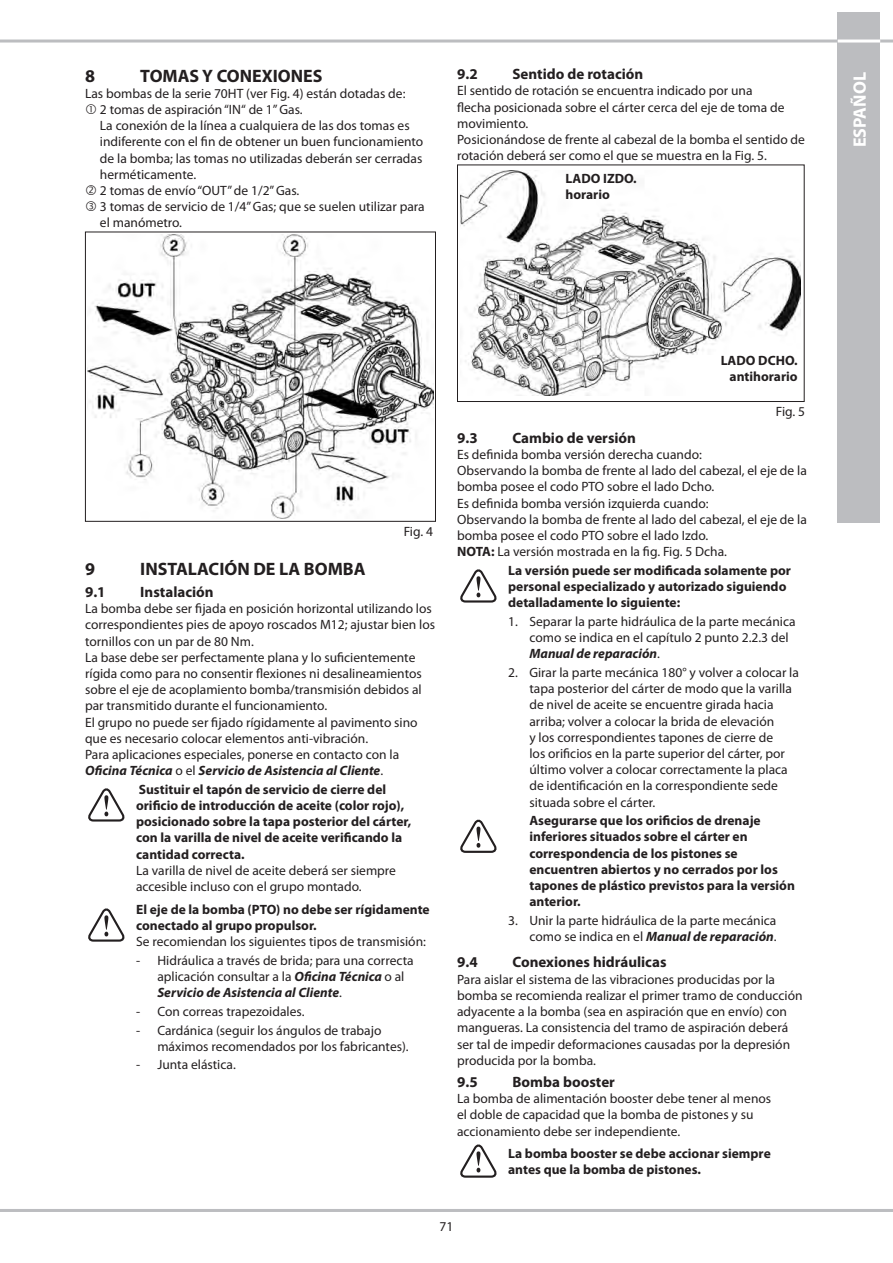
<style>
.page{position:relative;width:893px;height:1263px;background:#fff}
.page>*{position:absolute;margin:0;border:0;box-sizing:border-box;transform-origin:0 0}
.t1{font:700 18px "Myriad Pro";color:#231f20}
.t2{font:700 18px "Myriad Pro";color:#fff}
.t3{font:700 15px "Myriad Pro";color:#231f20}
.Corpo{font:13.5px/16.2px "Myriad Pro";color:#231f20}
.Numerato_-_Bullet{font:13.5px/16.2px "Myriad Pro";color:#231f20}
.Corpo_Grassetto{font:700 13.5px/16.2px "Myriad Pro";color:#231f20}
.Numerato_-_Bullet-2{font:700 13.5px/16.2px "Myriad Pro";color:#231f20}
.s1{font-weight:700;font-style:italic}
.s2{font-weight:700}
</style>
<div class="page">
<hr style="left:0;top:40px;width:893px;height:3px;background:#bcbdc0">
<div style="left:838px;top:13px;width:42px;height:510px;background:#bcbdc0"></div>
<hr style="left:838px;top:40px;width:42px;height:3px;background:#fff">
<hr style="left:0;top:1209px;width:893px;height:3px;background:#bcbdc0">
<img style="left:87px;top:234px;width:347px;height:285px">
<div style="left:85px;top:232px;width:351px;height:290px;border:1px solid #231f20"></div>
<svg style="left:88px;top:788px;width:36px;height:33px"></svg>
<svg style="left:88px;top:909px;width:36px;height:33px"></svg>
<img style="left:461px;top:171px;width:340px;height:225px">
<div style="left:457px;top:165px;width:348px;height:237px;border:1px solid #231f20"></div>
<svg style="left:460px;top:570px;width:37px;height:32px"></svg>
<svg style="left:460px;top:820px;width:37px;height:33px"></svg>
<svg style="left:460px;top:1145px;width:37px;height:33px"></svg>
<p class="t1" style="left:85px;top:64px;width:11px">8</p>
<p class="t1" style="left:140px;top:64px;width:184px">TOMAS Y CONEXIONES</p>
<p class="Corpo" style="left:85px;top:85px;width:322px">Las bombas de la serie 70HT (ver Fig. 4) están dotadas de:</p>
<p class="Corpo" style="left:100px;top:101px;width:325px">2 tomas de aspiración “IN“ de 1” Gas.<br>La conexión de la línea a cualquiera de las dos tomas es indiferente con el fin de obtener un buen funcionamiento de la bomba; las tomas no utilizadas deberán ser cerradas herméticamente.</p>
<p class="Corpo" style="left:100px;top:182px;width:201px">2 tomas de envío “OUT” de 1/2” Gas.</p>
<p class="Corpo" style="left:100px;top:198px;width:326px">3 tomas de servicio de 1/4” Gas; que se suelen utilizar para el manómetro.</p>
<p class="t3" style="left:457px;top:64px;width:22px">9.2</p>
<p class="t3" style="left:512px;top:64px;width:132px">Sentido de rotación</p>
<p class="Corpo" style="left:457px;top:83px;width:329px">El sentido de rotación se encuentra indicado por una flecha posicionada sobre el cárter cerca del eje de toma de movimiento.</p>
<p class="Corpo" style="left:457px;top:131px;width:349px">Posicionándose de frente al cabezal de la bomba el sentido de rotación deberá ser como el que se muestra en la Fig. 5.</p>
<p class="Numerato_-_Bullet-2" style="left:565px;top:169px;width:73px">LADO IZDO. horario</p>
<h1 class="t2" style="left:848px;top:147px;width:77px;rotate:-90deg">ESPAÑOL</h1>
<p class="Numerato_-_Bullet" style="left:404px;top:523px;width:31px">Fig. 4</p>
<p class="t1" style="left:85px;top:557px;width:11px">9</p>
<p class="t1" style="left:140px;top:557px;width:227px">INSTALACIÓN DE LA BOMBA</p>
<p class="t3" style="left:85px;top:582px;width:22px">9.1</p>
<p class="t3" style="left:140px;top:582px;width:75px">Instalación</p>
<p class="Corpo" style="left:85px;top:600px;width:352px">La bomba debe ser fijada en posición horizontal utilizando los correspondientes pies de apoyo roscados M12; ajustar bien los tornillos con un par de 80 Nm.</p>
<p class="Corpo" style="left:85px;top:649px;width:338px">La base debe ser perfectamente plana y lo suficientemente rígida como para no consentir flexiones ni desalineamientos sobre el eje de acoplamiento bomba/transmisión debidos al par transmitido durante el funcionamiento.</p>
<p class="Corpo" style="left:85px;top:714px;width:334px">El grupo no puede ser fijado rígidamente al pavimento sino que es necesario colocar elementos anti-vibración.</p>
<p class="Corpo" style="left:85px;top:746px;width:316px">Para aplicaciones especiales, ponerse en contacto con la<br><span class="s1">Oficina Técnica</span> o el <span class="s1">Servicio de Asistencia al Cliente</span>.</p>
<p class="Corpo_Grassetto" style="left:136px;top:781px;width:277px">Sustituir el tapón de servicio de cierre del orificio de introducción de aceite (color rojo), posicionado sobre la tapa posterior del cárter, con la varilla de nivel de aceite verificando la cantidad correcta.</p>
<p class="Corpo" style="left:136px;top:862px;width:261px">La varilla de nivel de aceite deberá ser siempre accesible incluso con el grupo montado.</p>
<p class="Corpo_Grassetto" style="left:136px;top:901px;width:295px">El eje de la bomba (PTO) no debe ser rígidamente conectado al grupo propulsor.</p>
<p class="Corpo" style="left:136px;top:933px;width:291px">Se recomiendan los siguientes tipos de transmisión:</p>
<p class="Numerato_-_Bullet" style="left:157px;top:952px;width:258px;text-indent:-21px">- Hidráulica a través de brida; para una correcta aplicación consultar a la <span class="s1">Oficina Técnica</span> o al<br><span class="s1">Servicio de Asistencia al Cliente</span>.</p>
<p class="Numerato_-_Bullet" style="left:136px;top:1003px;width:170px">- Con correas trapezoidales.</p>
<p class="Numerato_-_Bullet" style="left:157px;top:1022px;width:253px;text-indent:-21px">- Cardánica (seguir los ángulos de trabajo máximos recomendados por los fabricantes).</p>
<p class="Numerato_-_Bullet" style="left:136px;top:1056px;width:101px">- Junta elástica.</p>
<p class="Numerato_-_Bullet-2" style="left:721px;top:352px;width:79px;text-align:right">LADO DCHO. antihorario</p>
<p class="Numerato_-_Bullet" style="left:776px;top:403px;width:31px">Fig. 5</p>
<p class="t3" style="left:457px;top:428px;width:22px">9.3</p>
<p class="t3" style="left:512px;top:428px;width:125px">Cambio de versión</p>
<p class="Corpo" style="left:457px;top:446px;width:246px">Es definida bomba versión derecha cuando:</p>
<p class="Corpo" style="left:457px;top:462px;width:351px">Observando la bomba de frente al lado del cabezal, el eje de la bomba posee el codo PTO sobre el lado Dcho.</p>
<p class="Corpo" style="left:457px;top:495px;width:253px">Es definida bomba versión izquierda cuando:</p>
<p class="Corpo" style="left:457px;top:511px;width:351px">Observando la bomba de frente al lado del cabezal, el eje de la bomba posee el codo PTO sobre el lado Izdo.</p>
<p class="Corpo" style="left:457px;top:543px;width:271px"><span class="s2">NOTA:</span> La versión mostrada en la fig. Fig. 5 Dcha.</p>
<p class="Corpo_Grassetto" style="left:508px;top:562px;width:284px">La versión puede ser modificada solamente por personal especializado y autorizado siguiendo detalladamente lo siguiente:</p>
<p class="Numerato_-_Bullet" style="left:529px;top:613px;width:268px;text-indent:-21px">1. Separar la parte hidráulica de la parte mecánica como se indica en el capítulo 2 punto 2.2.3 del<br><span class="s1">Manual de reparación</span>.</p>
<p class="Numerato_-_Bullet" style="left:529px;top:664px;width:271px;text-indent:-21px">2. Girar la parte mecánica 180° y volver a colocar la tapa posterior del cárter de modo que la varilla de nivel de aceite se encuentre girada hacia arriba; volver a colocar la brida de elevación<br>y los correspondientes tapones de cierre de<br>los orificios en la parte superior del cárter, por último volver a colocar correctamente la placa de identificación en la correspondiente sede situada sobre el cárter.</p>
<p class="Numerato_-_Bullet-2" style="left:529px;top:812px;width:267px">Asegurarse que los orificios de drenaje inferiores situados sobre el cárter en correspondencia de los pistones se encuentren abiertos y no cerrados por los tapones de plástico previstos para la versión anterior.</p>
<p class="Numerato_-_Bullet" style="left:508px;top:912px;width:270px;text-align:right">3. Unir la parte hidráulica de la parte mecánica como se indica en el <span class="s1">Manual de reparación</span>.</p>
<p class="t3" style="left:457px;top:953px;width:22px">9.4</p>
<p class="t3" style="left:512px;top:953px;width:156px">Conexiones hidráulicas</p>
<p class="Corpo" style="left:457px;top:971px;width:347px">Para aislar el sistema de las vibraciones producidas por la bomba se recomienda realizar el primer tramo de conducción adyacente a la bomba (sea en aspiración que en envío) con mangueras. La consistencia del tramo de aspiración deberá ser tal de impedir deformaciones causadas por la depresión producida por la bomba.</p>
<p class="t3" style="left:457px;top:1072px;width:22px">9.5</p>
<p class="t3" style="left:512px;top:1072px;width:104px">Bomba booster</p>
<p class="Corpo" style="left:457px;top:1090px;width:316px">La bomba de alimentación booster debe tener al menos el doble de capacidad que la bomba de pistones y su accionamiento debe ser independiente.</p>
<p class="Corpo_Grassetto" style="left:508px;top:1145px;width:264px">La bomba booster se debe accionar siempre antes que la bomba de pistones.</p>
<p class="Numerato_-_Bullet" style="left:440px;top:1218px;width:15px">71</p>
</div>
